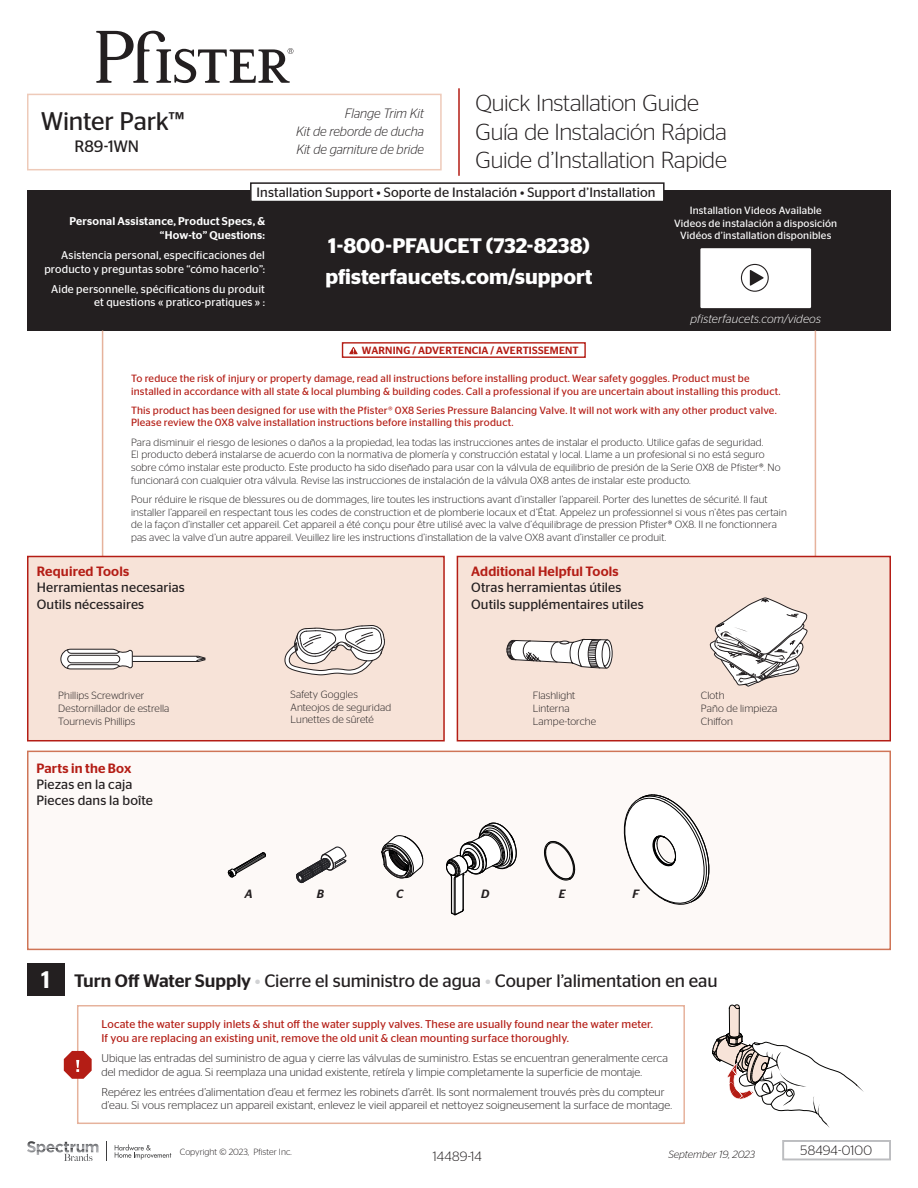
<style>
.page{position:relative;width:918px;height:1188px;background:#fff}
.page>*{position:absolute;margin:0;border:0;box-sizing:border-box;transform-origin:0 0}
.t1{font:25.5px "Stag Sans";letter-spacing:-.01em;color:#231f20}
.t2{font:500 24px "Stag Sans";color:#fff}
.t3{font:300 23.25px "Stag Sans";letter-spacing:-.015em;color:#231f20}
.t4{font:600 21px/31.2px "Stag Sans";color:#fff}
.t5{font:18px "Stag Sans";letter-spacing:-.005em;color:#231f20}
.t6{font:16.5px "Stag Sans";letter-spacing:-.01em;color:#231f20}
.t7{font:13.5px/16.2px "Stag Sans";letter-spacing:.005em;color:#231f20}
.t8{font:italic 300 13.5px "Stag Sans";letter-spacing:-.01em;color:#231f20;scale:.95 1}
.t9{font:300 13.5px "Stag Sans";letter-spacing:.01em;color:#231f20}
.t10{font:500 13.5px "Stag Sans";letter-spacing:.01em;color:#b41d15}
.t11{font:italic 300 12px "Stag Sans";letter-spacing:.01em;color:#fff}
.t12{font:italic 500 12px "Stag Sans";color:#231f20}
.t13{font:300 11.25px/13.5px "Stag Sans";letter-spacing:.005em;color:#231f20}
.t14{font:11.25px/13.5px "Stag Sans";letter-spacing:.01em;color:#b41d15}
.t15{font:11.25px/13.5px "Stag Sans";letter-spacing:.015em;color:#fff;text-align:right}
.t16{font:500 11.25px/13.5px "Stag Sans";letter-spacing:.02em;color:#fff;text-align:right}
.t17{font:300 10.5px/12.6px "Stag Sans";letter-spacing:.01em;color:#231f20}
.t18{font:10.5px/12.6px "Stag Sans";letter-spacing:.015em;color:#b41d15}
.t19{font:10.5px/12.6px "Stag Sans";letter-spacing:.015em;color:#fff;text-align:center}
.t20{font:500 10.5px "Stag Sans";letter-spacing:.015em;color:#b41d15}
.t21{font:italic 300 10.5px "Stag Sans";color:#231f20}
.t22{font:300 9px "Stag Sans";color:#231f20}
.s1{font-weight:300}
.s2{font-weight:500;color:#b41d15}
.s3{font-weight:500}
.s4{color:#d1d2d4}
</style>
<div class="page">
<div style="left:782px;top:1140px;width:109px;height:20px;border:2px solid #bcbdc0"></div>
<svg style="left:96px;top:31px;width:197px;height:52px"></svg>
<svg style="left:106px;top:1141px;width:1px;height:20px"></svg>
<svg style="left:115px;top:1144px;width:56px;height:16px"></svg>
<svg style="left:27px;top:1141px;width:72px;height:20px"></svg>
<div style="left:27px;top:190px;width:864px;height:141px;background:#231f20"></div>
<div style="left:251px;top:183px;width:413px;height:19px;background:#fff"></div>
<div style="left:250px;top:182px;width:415px;height:20px;border:2px solid #231f20"></div>
<div style="left:700px;top:248px;width:111px;height:60px;background:#fff"></div>
<svg style="left:750px;top:270px;width:14px;height:16px"></svg>
<div style="left:741px;top:264px;width:28px;height:28px;border:1px solid #231f20;border-radius:50%"></div>
<hr style="left:815px;top:331px;width:1px;height:234px;background:#e6b29c">
<hr style="left:102px;top:331px;width:1px;height:234px;background:#e6b29c">
<div style="left:27px;top:751px;width:864px;height:199px;background:#fdf9f7;border:2px solid #cf7557"></div>
<div style="left:27px;top:963px;width:38px;height:33px;background:#231f20"></div>
<div style="left:342px;top:342px;width:244px;height:16px;background:#fff;border:1px solid #b41d15"></div>
<svg style="left:349px;top:347px;width:9px;height:7px"></svg>
<div style="left:77px;top:1005px;width:608px;height:119px;background:#fff;border:2px solid #e6b29c"></div>
<svg style="left:64px;top:1051px;width:28px;height:28px"></svg>
<svg style="left:712px;top:1004px;width:152px;height:124px"></svg>
<hr style="left:458px;top:88px;width:2px;height:88px;background:#b41d15">
<div style="left:27px;top:94px;width:415px;height:76px;border:2px solid #eecab9"></div>
<div style="left:27px;top:556px;width:418px;height:185px;background:#f7e3d8;border:2px solid #b41d15"></div>
<div style="left:457px;top:556px;width:434px;height:185px;background:#f7e3d8;border:2px solid #b41d15"></div>
<svg style="left:60px;top:648px;width:146px;height:22px"></svg>
<svg style="left:284px;top:625px;width:101px;height:51px"></svg>
<svg style="left:296px;top:846px;width:51px;height:38px"></svg>
<svg style="left:227px;top:852px;width:39px;height:26px"></svg>
<svg style="left:381px;top:835px;width:43px;height:44px"></svg>
<svg style="left:544px;top:841px;width:32px;height:40px"></svg>
<svg style="left:446px;top:822px;width:71px;height:94px"></svg>
<svg style="left:623px;top:794px;width:87px;height:111px"></svg>
<svg style="left:506px;top:639px;width:107px;height:30px"></svg>
<svg style="left:709px;top:598px;width:99px;height:89px"></svg>
<p class="t1" style="left:41px;top:107px;width:145px">Winter Park™</p>
<p class="t6" style="left:74px;top:137px;width:66px">R89-1WN</p>
<p class="t8" style="left:345px;top:106px;width:85px">Flange Trim Kit</p>
<p class="t8" style="left:296px;top:124px;width:136px">Kit de reborde de ducha</p>
<p class="t8" style="left:296px;top:142px;width:136px">Kit de garniture de bride</p>
<p class="t3" style="left:476px;top:90px;width:225px">Quick Installation Guide</p>
<p class="t3" style="left:476px;top:119px;width:253px">Guía de Instalación Rápida</p>
<p class="t3" style="left:476px;top:147px;width:253px">Guide d’Installation Rapide</p>
<p class="t7" style="left:257px;top:184px;width:400px">Installation Support • Soporte de Instalación • Support d’Installation</p>
<p class="t16" style="left:69px;top:215px;width:197px">Personal Assistance, Product Specs, &amp; “How-to” Questions:</p>
<p class="t15" style="left:44px;top:248px;width:222px">Asistencia personal, especificaciones del producto y preguntas sobre “cómo hacerlo”:</p>
<p class="t15" style="left:51px;top:282px;width:215px">Aide personnelle, spécifications du produit et questions « pratico-pratiques » :</p>
<h3 class="t4" style="left:325px;top:230px;width:269px">1-800-PFAUCET (732-8238) pfisterfaucets.com/support</h3>
<p class="t20" style="left:362px;top:345px;width:218px">WARNING / ADVERTENCIA / AVERTISSEMENT</p>
<p class="t19" style="left:674px;top:204px;width:165px">Installation Videos Available<br>Videos de instalación a disposición<br>Vidéos d’installation disponibles</p>
<p class="t11" style="left:691px;top:312px;width:132px">pfisterfaucets.com/videos</p>
<p class="t18" style="left:131px;top:372px;width:651px">To reduce the risk of injury or property damage, read all instructions before installing product. Wear safety goggles. Product must be installed in accordance with all state &amp; local plumbing &amp; building codes. Call a professional if you are uncertain about installing this product.</p>
<p class="t18" style="left:131px;top:404px;width:647px">This product has been designed for use with the Pfister<span class="s1">®</span> 0X8 Series Pressure Balancing Valve. It will not work with any other product valve.<br>Please review the 0X8 valve installation instructions before installing this product.</p>
<p class="t17" style="left:131px;top:436px;width:651px">Para disminuir el riesgo de lesiones o daños a la propiedad, lea todas las instrucciones antes de instalar el producto. Utilice gafas de seguridad.<br>El producto deberá instalarse de acuerdo con la normativa de plomería y construcción estatal y local. Llame a un profesional si no está seguro sobre cómo instalar este producto. Este producto ha sido diseñado para usar con la válvula de equilibrio de presión de la Serie 0X8 de Pfister®. No funcionará con cualquier otra válvula. Revise las instrucciones de instalación de la válvula 0X8 antes de instalar este producto.</p>
<p class="t17" style="left:131px;top:493px;width:657px">Pour réduire le risque de blessures ou de dommages, lire toutes les instructions avant d’installer l’appareil. Porter des lunettes de sécurité. Il faut installer l’appareil en respectant tous les codes de construction et de plomberie locaux et d’État. Appelez un professionnel si vous n’êtes pas certain de la façon d’installer cet appareil. Cet appareil a été conçu pour être utilisé avec la valve d’équilibrage de pression Pfister® OX8. Il ne fonctionnera pas avec la valve d’un autre appareil. Veuillez lire les instructions d’installation de la valve OX8 avant d’installer ce produit.</p>
<p class="t7" style="left:37px;top:563px;width:150px"><span class="s2">Required Tools<br></span>Herramientas necesarias<br>Outils nécessaires</p>
<p class="t7" style="left:471px;top:563px;width:174px"><span class="s2">Additional Helpful Tools<br></span>Otras herramientas útiles<br>Outils supplémentaires utiles</p>
<p class="t17" style="left:58px;top:689px;width:88px">Phillips Screwdriver</p>
<p class="t17" style="left:58px;top:702px;width:113px">Destornillador de estrella</p>
<p class="t17" style="left:58px;top:714px;width:78px">Tournevis Phillips</p>
<p class="t10" style="left:37px;top:760px;width:96px">Parts in the Box</p>
<p class="t7" style="left:37px;top:776px;width:97px">Piezas en la caja</p>
<p class="t7" style="left:37px;top:792px;width:118px">Pieces dans la boîte</p>
<p class="t17" style="left:291px;top:688px;width:69px">Safety Goggles</p>
<p class="t17" style="left:291px;top:701px;width:102px">Anteojos de seguridad</p>
<p class="t17" style="left:291px;top:713px;width:85px">Lunettes de sûreté</p>
<p class="t17" style="left:533px;top:689px;width:44px">Flashlight</p>
<p class="t17" style="left:533px;top:702px;width:38px">Linterna</p>
<p class="t17" style="left:533px;top:714px;width:65px">Lampe-torche</p>
<p class="t12" style="left:245px;top:886px;width:9px">A</p>
<p class="t12" style="left:317px;top:886px;width:9px">B</p>
<p class="t12" style="left:396px;top:886px;width:9px">C</p>
<p class="t12" style="left:481px;top:886px;width:10px">D</p>
<p class="t12" style="left:559px;top:886px;width:8px">E</p>
<p class="t12" style="left:632px;top:886px;width:8px">F</p>
<p class="t17" style="left:701px;top:689px;width:25px">Cloth</p>
<p class="t17" style="left:701px;top:702px;width:78px">Paño de limpieza</p>
<p class="t17" style="left:701px;top:714px;width:33px">Chiffon</p>
<p class="t2" style="left:41px;top:966px;width:11px">1</p>
<p class="t5" style="left:74px;top:971px;width:645px"><span class="s3">Turn Off Water Supply</span> <span class="s4">•</span> Cierre el suministro de agua <span class="s4">•</span> Couper l’alimentation en eau</p>
<p class="t14" style="left:101px;top:1018px;width:553px">Locate the water supply inlets &amp; shut off the water supply valves. These are usually found near the water meter.<br>If you are replacing an existing unit, remove the old unit &amp; clean mounting surface thoroughly.</p>
<p class="t13" style="left:101px;top:1051px;width:568px">Ubique las entradas del suministro de agua y cierre las válvulas de suministro. Estas se encuentran generalmente cerca del medidor de agua. Si reemplaza una unidad existente, retírela y limpie completamente la superficie de montaje.</p>
<p class="t13" style="left:101px;top:1085px;width:572px">Repérez les entrées d’alimentation d’eau et fermez les robinets d’arrêt. Ils sont normalement trouvés près du compteur d’eau. Si vous remplacez un appareil existant, enlevez le vieil appareil et nettoyez soigneusement la surface de montage.</p>
<p class="t22" style="left:180px;top:1147px;width:113px">Copyright © 2023, Pfister Inc.</p>
<p class="t9" style="left:433px;top:1149px;width:50px">14489-14</p>
<p class="t21" style="left:668px;top:1148px;width:88px">September 19, 2023</p>
<p class="t9" style="left:801px;top:1143px;width:73px">58494-0100</p>
</div>
